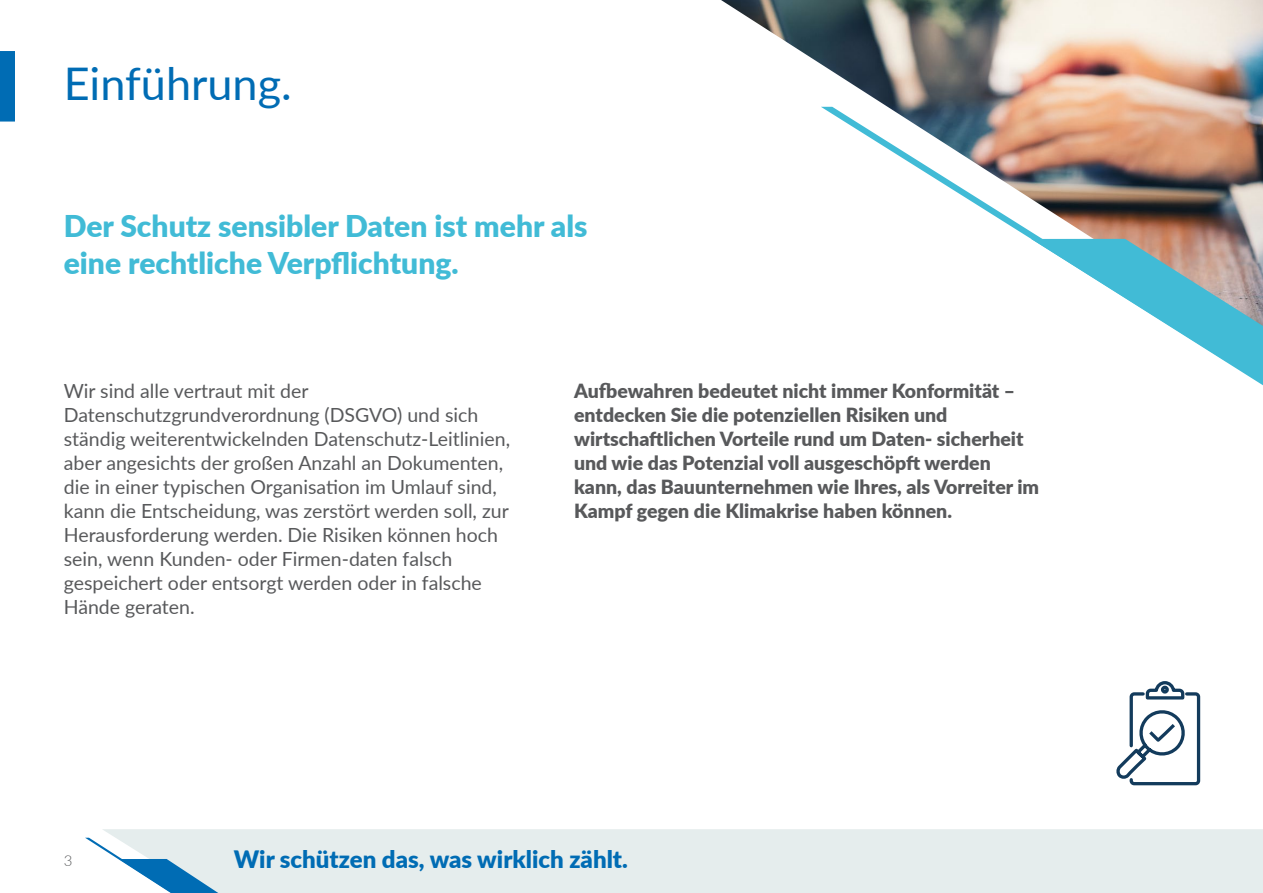
<style>
.page{position:relative;width:1263px;height:893px;background:#fff}
.page>*{position:absolute;margin:0;border:0;box-sizing:border-box;transform-origin:0 0}
.t1{font:45px "Lato";color:#006cb4}
.t2{font:900 30px/37.5px "Lato";color:#41bbd6}
.t3{font:900 24px "Lato";color:#006cb4}
.t4{font:19.5px/24px "Lato";color:#58595b}
.t5{font:900 19.5px/24px "Lato";color:#58595b}
.t6{font:300 15px "Lato";color:#58595b}
</style>
<div class="page">
<div style="left:103px;top:829px;width:1160px;height:64px;background:#e5eded"></div>
<svg style="left:85px;top:838px;width:230px;height:55px"></svg>
<img style="left:721px;top:0;width:542px;height:239px">
<img style="left:821px;top:107px;width:417px;height:132px">
<svg style="left:1031px;top:239px;width:232px;height:146px"></svg>
<svg style="left:1116px;top:681px;width:85px;height:105px"></svg>
<div style="left:0;top:51px;width:15px;height:71px;background:#006cb4"></div>
<h1 class="t1" style="left:64px;top:51px;width:229px">Einführung.</h1>
<h2 class="t2" style="left:64px;top:206px;width:525px">Der Schutz sensibler Daten ist mehr als eine rechtliche Verpflichtung.</h2>
<p class="t4" style="left:64px;top:378px;width:448px">Wir sind alle vertraut mit der Datenschutzgrundverordnung (DSGVO) und sich ständig weiterentwickelnden Datenschutz-Leitlinien, aber angesichts der großen Anzahl an Dokumenten, die in einer typischen Organisation im Umlauf sind, kann die Entscheidung, was zerstört werden soll, zur Herausforderung werden. Die Risiken können hoch sein, wenn Kunden- oder Firmen-daten falsch gespeichert oder entsorgt werden oder in falsche Hände geraten.</p>
<p class="t5" style="left:574px;top:378px;width:467px">Aufbewahren bedeutet nicht immer Konformität – entdecken Sie die potenziellen Risiken und wirtschaftlichen Vorteile rund um Daten- sicherheit und wie das Potenzial voll ausgeschöpft werden kann, das Bauunternehmen wie Ihres, als Vorreiter im Kampf gegen die Klimakrise haben können.</p>
<p class="t6" style="left:64px;top:851px;width:10px">3</p>
<p class="t3" style="left:234px;top:841px;width:395px">Wir schützen das, was wirklich zählt.</p>
</div>
